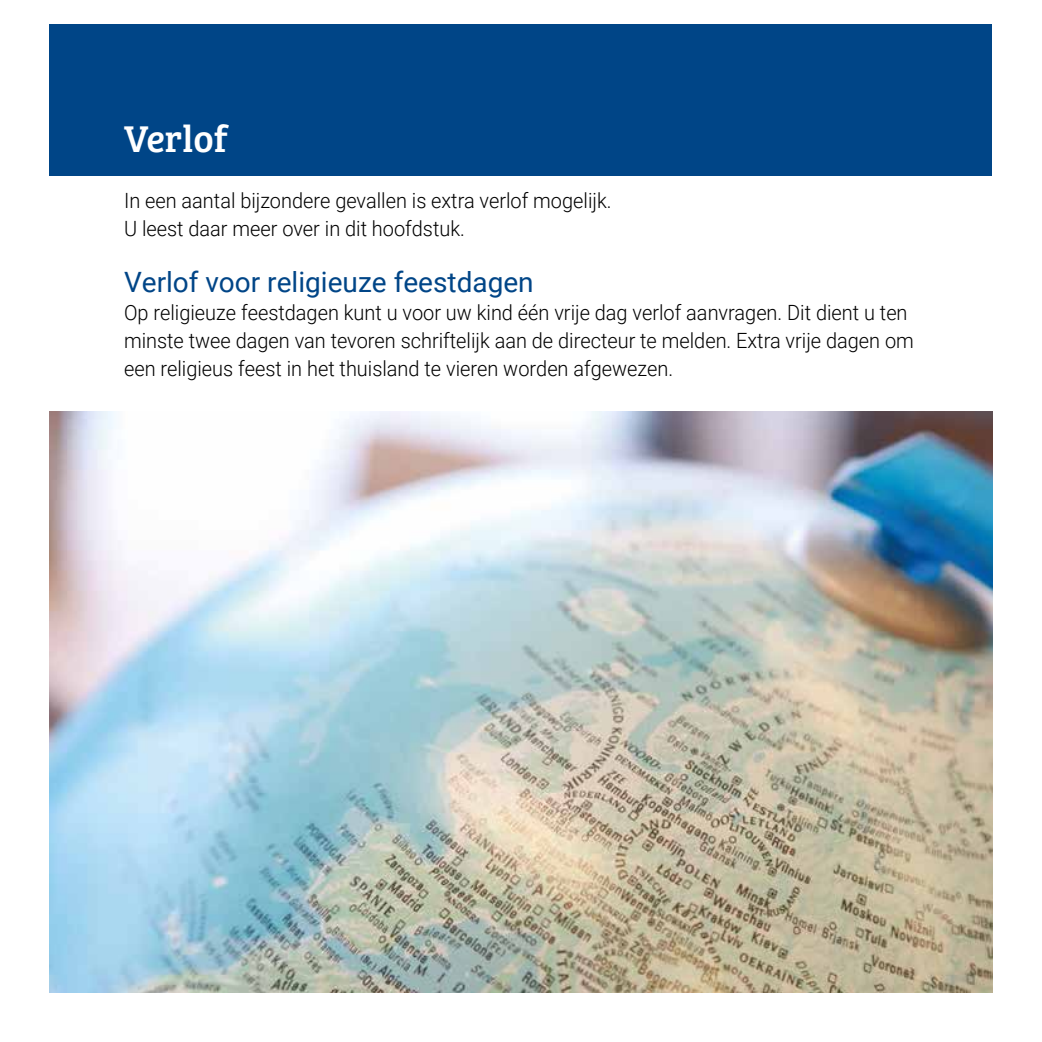
<style>
.page{position:relative;width:1042px;height:1042px;background:#fff}
.page>*{position:absolute;margin:0;border:0;box-sizing:border-box;transform-origin:0 0}
.t1{font:38.5px "Bree Serif";color:#fff}
.t2{font:28px "Roboto";color:#004587}
.t3{font:300 21px/28px "Roboto";color:#000;scale:.95 1}
</style>
<div class="page">
<div style="left:50px;top:25px;width:942px;height:151px;background:#004587"></div>
<img style="left:50px;top:412px;width:942px;height:580px">
<h1 class="t1" style="left:124px;top:110px;width:105px">Verlof</h1>
<p class="t3" style="left:124px;top:185px;width:515px">In een aantal bijzondere gevallen is extra verlof mogelijk.<br>U leest daar meer over in dit hoofdstuk.</p>
<h2 class="t2" style="left:124px;top:262px;width:411px">Verlof voor religieuze feestdagen</h2>
<p class="t3" style="left:124px;top:297px;width:833px">Op religieuze feestdagen kunt u voor uw kind één vrije dag verlof aanvragen. Dit dient u ten minste twee dagen van tevoren schriftelijk aan de directeur te melden. Extra vrije dagen om een religieus feest in het thuisland te vieren worden afgewezen.</p>
</div>
